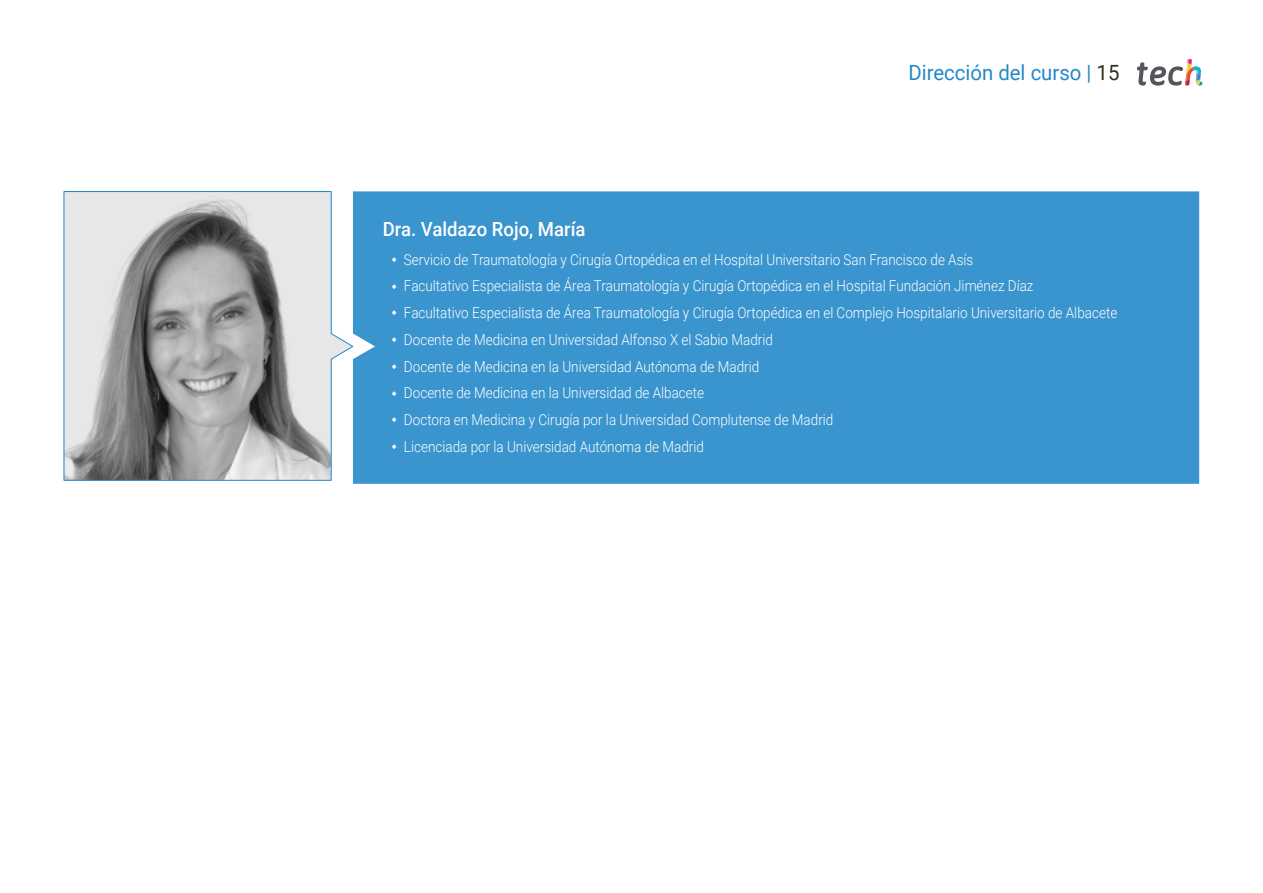
<style>
.page{position:relative;width:1263px;height:893px;background:#fff}
.page>*{position:absolute;margin:0;border:0;box-sizing:border-box;transform-origin:0 0}
.t1{font:21px "Roboto";color:#2488c9}
.t2{font:500 19.5px "Roboto";color:#fff;scale:.95 1}
.t3{font:300 15px/26.7px "Roboto";color:#fff;scale:.9 1}
.s1{color:#312e20}
</style>
<div class="page">
<div style="left:353px;top:191px;width:846px;height:293px;background:#3a94ce"></div>
<svg style="left:64px;top:191px;width:289px;height:290px;background:#b2b3b4"></svg>
<svg style="left:1137px;top:59px;width:65px;height:27px"></svg>
<svg style="left:392px;top:257px;width:5px;height:5px"></svg>
<svg style="left:392px;top:284px;width:5px;height:5px"></svg>
<svg style="left:392px;top:310px;width:5px;height:5px"></svg>
<svg style="left:392px;top:337px;width:5px;height:5px"></svg>
<svg style="left:392px;top:364px;width:5px;height:5px"></svg>
<svg style="left:392px;top:391px;width:5px;height:5px"></svg>
<svg style="left:392px;top:417px;width:5px;height:5px"></svg>
<svg style="left:392px;top:444px;width:5px;height:5px"></svg>
<h1 class="t1" style="left:908px;top:57px;width:213px">Dirección del curso | <span class="s1">15</span></h1>
<h2 class="t2" style="left:383px;top:215px;width:215px">Dra. Valdazo Rojo, María</h2>
<p class="t3" style="left:404px;top:245px;width:794px">Servicio de Traumatología y Cirugía Ortopédica en el Hospital Universitario San Francisco de Asís<br>Facultativo Especialista de Área Traumatología y Cirugía Ortopédica en el Hospital Fundación Jiménez Díaz<br>Facultativo Especialista de Área Traumatología y Cirugía Ortopédica en el Complejo Hospitalario Universitario de Albacete Docente de Medicina en Universidad Alfonso X el Sabio Madrid<br>Docente de Medicina en la Universidad Autónoma de Madrid<br>Docente de Medicina en la Universidad de Albacete<br>Doctora en Medicina y Cirugía por la Universidad Complutense de Madrid<br>Licenciada por la Universidad Autónoma de Madrid</p>
</div>
